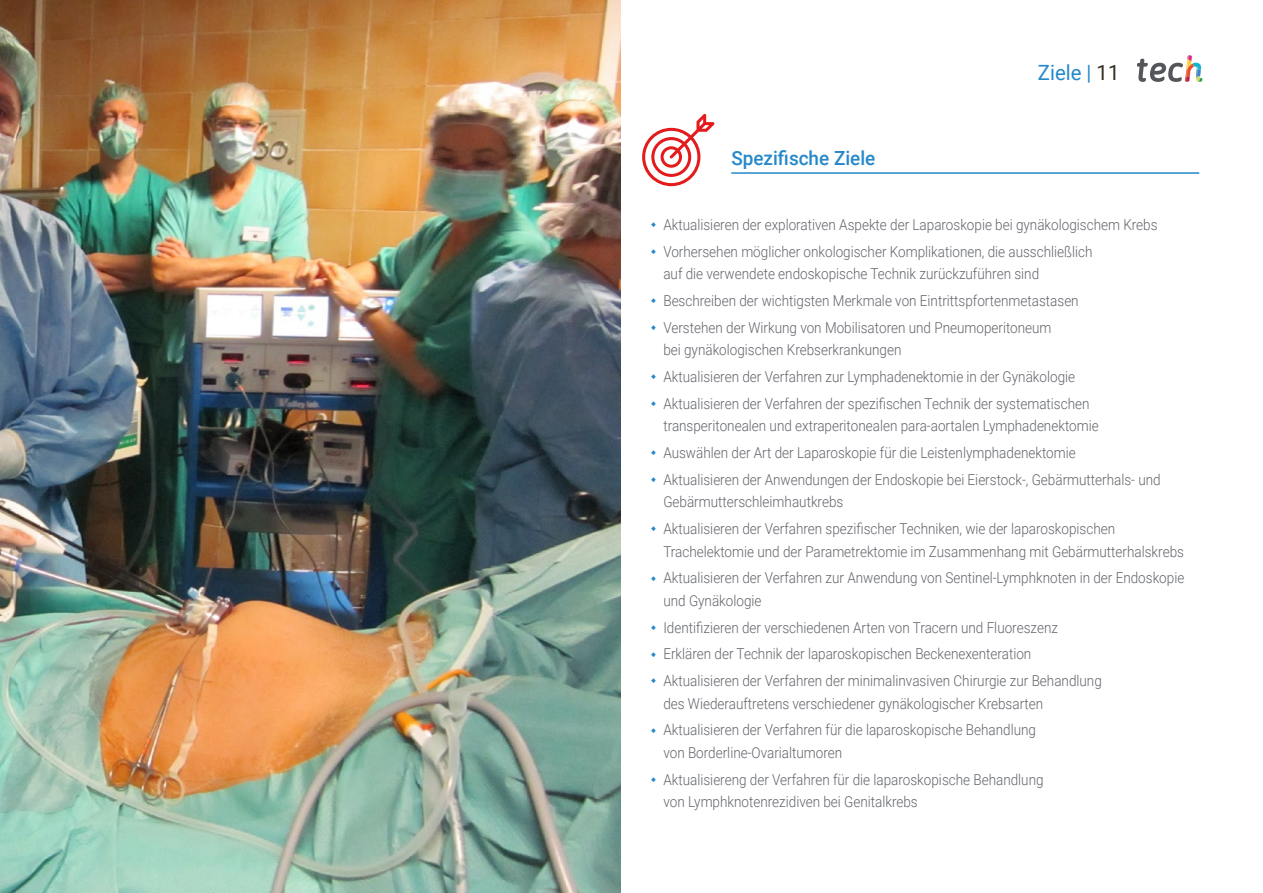
<style>
.page{position:relative;width:1263px;height:893px;background:#fff}
.page>*{position:absolute;margin:0;border:0;box-sizing:border-box;transform-origin:0 0}
.t1{font:21px "Roboto";color:#2488c9}
.t2{font:500 19.5px "Roboto";color:#2488c9}
.t3{font:300 15px/26.7px "Roboto";color:#61646a;scale:.9 1}
.s1{color:#312e20}
</style>
<div class="page">
<svg style="left:642px;top:114px;width:72px;height:72px"></svg>
<hr style="left:731px;top:173px;width:468px;height:1px;background:#2488c9">
<img style="left:0;top:0;width:621px;height:893px">
<svg style="left:1137px;top:55px;width:65px;height:27px"></svg>
<h2 class="t2" style="left:731px;top:144px;width:145px">Spezifische Ziele</h2>
<h1 class="t1" style="left:1038px;top:57px;width:83px">Ziele | <span class="s1">11</span></h1>
<p class="t3" style="left:663px;top:211px;width:551px">Aktualisieren der explorativen Aspekte der Laparoskopie bei gynäkologischem Krebs<br>Vorhersehen möglicher onkologischer Komplikationen, die ausschließlich</p>
<p class="t3" style="left:663px;top:260px;width:463px">auf die verwendete endoskopische Technik zurückzuführen sind<br>Beschreiben der wichtigsten Merkmale von Eintrittspfortenmetastasen<br>Verstehen der Wirkung von Mobilisatoren und Pneumoperitoneum</p>
<p class="t3" style="left:663px;top:336px;width:475px">bei gynäkologischen Krebserkrankungen<br>Aktualisieren der Verfahren zur Lymphadenektomie in der Gynäkologie<br>Aktualisieren der Verfahren der spezifischen Technik der systematischen</p>
<p class="t3" style="left:663px;top:412px;width:554px">transperitonealen und extraperitonealen para-aortalen Lymphadenektomie<br>Auswählen der Art der Laparoskopie für die Leistenlymphadenektomie<br>Aktualisieren der Anwendungen der Endoskopie bei Eierstock-, Gebärmutterhals- und</p>
<p class="t3" style="left:663px;top:488px;width:503px">Gebärmutterschleimhautkrebs<br>Aktualisieren der Verfahren spezifischer Techniken, wie der laparoskopischen</p>
<p class="t3" style="left:663px;top:537px;width:580px">Trachelektomie und der Parametrektomie im Zusammenhang mit Gebärmutterhalskrebs<br>Aktualisieren der Verfahren zur Anwendung von Sentinel-Lymphknoten in der Endoskopie</p>
<p class="t3" style="left:663px;top:587px;width:489px">und Gynäkologie<br>Identifizieren der verschiedenen Arten von Tracern und Fluoreszenz Erklären der Technik der laparoskopischen Beckenexenteration Aktualisieren der Verfahren der minimalinvasiven Chirurgie zur Behandlung</p>
<p class="t3" style="left:663px;top:689px;width:424px">des Wiederauftretens verschiedener gynäkologischer Krebsarten<br>Aktualisieren der Verfahren für die laparoskopische Behandlung</p>
<p class="t3" style="left:663px;top:739px;width:424px">von Borderline-Ovarialtumoren<br>Aktualisiereng der Verfahren für die laparoskopische Behandlung</p>
<p class="t3" style="left:663px;top:788px;width:284px">von Lymphknotenrezidiven bei Genitalkrebs</p>
</div>
